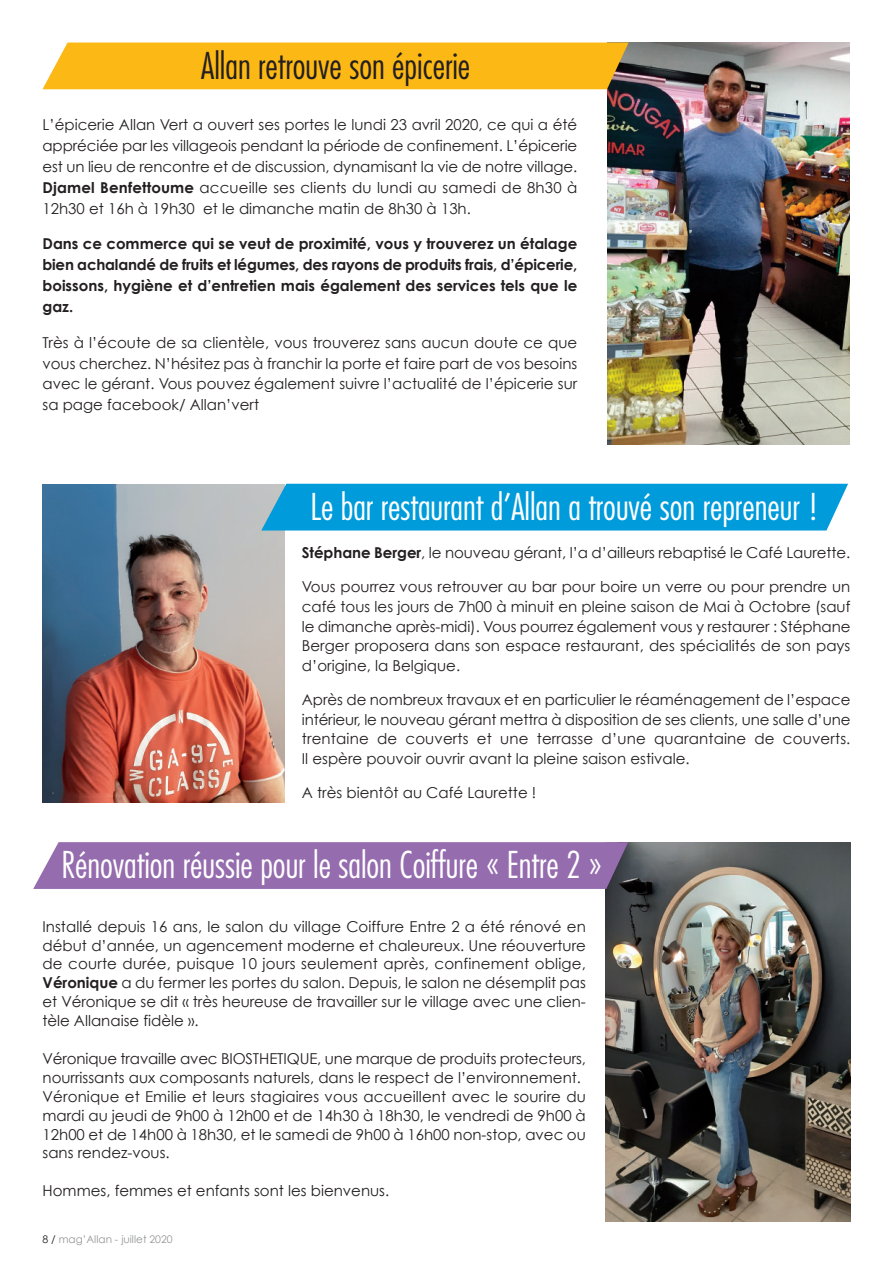
<style>
.page{position:relative;width:893px;height:1263px;background:#fff}
.page>*{position:absolute;margin:0;border:0;box-sizing:border-box;transform-origin:0 0}
.t1{font:300 condensed 36px "Futura";color:#fff}
.t2{font:300 condensed 36px "Futura";color:#231f20}
.t3{font:15px/18.9px "Century Gothic";color:#231f20;text-align:justify}
.t4{font:700 15px/20.9px "Century Gothic";color:#231f20;text-align:justify}
.t5{font:10.5px "Century Gothic";color:#939598}
.s1{font-weight:700}
.s2{color:#231f20}
</style>
<div class="page">
<img style="left:607px;top:43px;width:242px;height:402px">
<div style="left:43px;top:43px;width:586px;height:46px;background:#fcb814"></div>
<img style="left:43px;top:484px;width:242px;height:319px">
<div style="left:261px;top:484px;width:587px;height:46px;background:#009bdb"></div>
<img style="left:606px;top:842px;width:244px;height:380px">
<svg style="left:33px;top:842px;width:595px;height:47px;background:#966eae"></svg>
<h1 class="t2" style="left:201px;top:50px;width:271px">Allan retrouve son épicerie</h1>
<p class="t3" style="left:43px;top:114px;width:536px;line-height:20.9px">L’épicerie Allan Vert a ouvert ses portes le lundi 23 avril 2020, ce qui a été appréciée par les villageois pendant la période de confinement. L’épicerie est un lieu de rencontre et de discussion, dynamisant la vie de notre village.<br><span class="s1">Djamel Benfettoume</span> accueille ses clients du lundi au samedi de 8h30 à 12h30 et 16h à 19h30 et le dimanche matin de 8h30 à 13h.</p>
<p class="t4" style="left:43px;top:233px;width:536px">Dans ce commerce qui se veut de proximité, vous y trouverez un étalage bien achalandé de fruits et légumes, des rayons de produits frais, d’épicerie, boissons, hygiène et d’entretien mais également des services tels que le gaz.</p>
<p class="t3" style="left:43px;top:331px;width:536px;line-height:20.9px">Très à l’écoute de sa clientèle, vous trouverez sans aucun doute ce que vous cherchez. N’hésitez pas à franchir la porte et faire part de vos besoins avec le gérant. Vous pouvez également suivre l’actualité de l’épicerie sur sa page facebook/ Allan’vert</p>
<h1 class="t1" style="left:310px;top:491px;width:511px">Le bar restaurant d’Allan a trouvé son repreneur !</h1>
<p class="t3" style="left:302px;top:543px;width:550px"><span class="s1">Stéphane Berger</span>, le nouveau gérant, l’a d’ailleurs rebaptisé le Café Laurette.</p>
<p class="t3" style="left:302px;top:577px;width:550px;line-height:19.6px">Vous pourrez vous retrouver au bar pour boire un verre ou pour prendre un café tous les jours de 7h00 à minuit en pleine saison de Mai à Octobre (sauf le dimanche après-midi). Vous pourrez également vous y restaurer : Stéphane Berger proposera dans son espace restaurant, des spécialités de son pays d’origine, la Belgique.</p>
<p class="t3" style="left:302px;top:689px;width:550px;line-height:19.6px">Après de nombreux travaux et en particulier le réaménagement de l’espace intérieur, le nouveau gérant mettra à disposition de ses clients, une salle d’une trentaine de couverts et une terrasse d’une quarantaine de couverts.<br>Il espère pouvoir ouvrir avant la pleine saison estivale.</p>
<p class="t3" style="left:302px;top:783px;width:236px">A très bientôt au Café Laurette !</p>
<h1 class="t1" style="left:61px;top:850px;width:542px">Rénovation réussie pour le salon Coiffure « Entre 2 »</h1>
<p class="t3" style="left:43px;top:916px;width:545px">Installé depuis 16 ans, le salon du village Coiffure Entre 2 a été rénové en début d’année, un agencement moderne et chaleureux. Une réouverture de courte durée, puisque 10 jours seulement après, confinement oblige, <span class="s1">Véronique</span> a du fermer les portes du salon. Depuis, le salon ne désemplit pas et Véronique se dit « très heureuse de travailler sur le village avec une clien&shy;tèle Allanaise fidèle ».</p>
<p class="t3" style="left:43px;top:1048px;width:545px;text-align:left">Véronique travaille avec BIOSTHETIQUE, une marque de produits protecteurs, nourrissants aux composants naturels, dans le respect de l’environnement.<br>Véronique et Emilie et leurs stagiaires vous accueillent avec le sourire du mardi au jeudi de 9h00 à 12h00 et de 14h30 à 18h30, le vendredi de 9h00 à 12h00 et de 14h00 à 18h30, et le samedi de 9h00 à 16h00 non-stop, avec ou sans rendez-vous.</p>
<p class="t3" style="left:43px;top:1181px;width:348px">Hommes, femmes et enfants sont les bienvenus.</p>
<p class="t5" style="left:43px;top:1233px;width:132px"><span class="s2">8 /</span> mag’Allan - juillet 2020</p>
</div>
